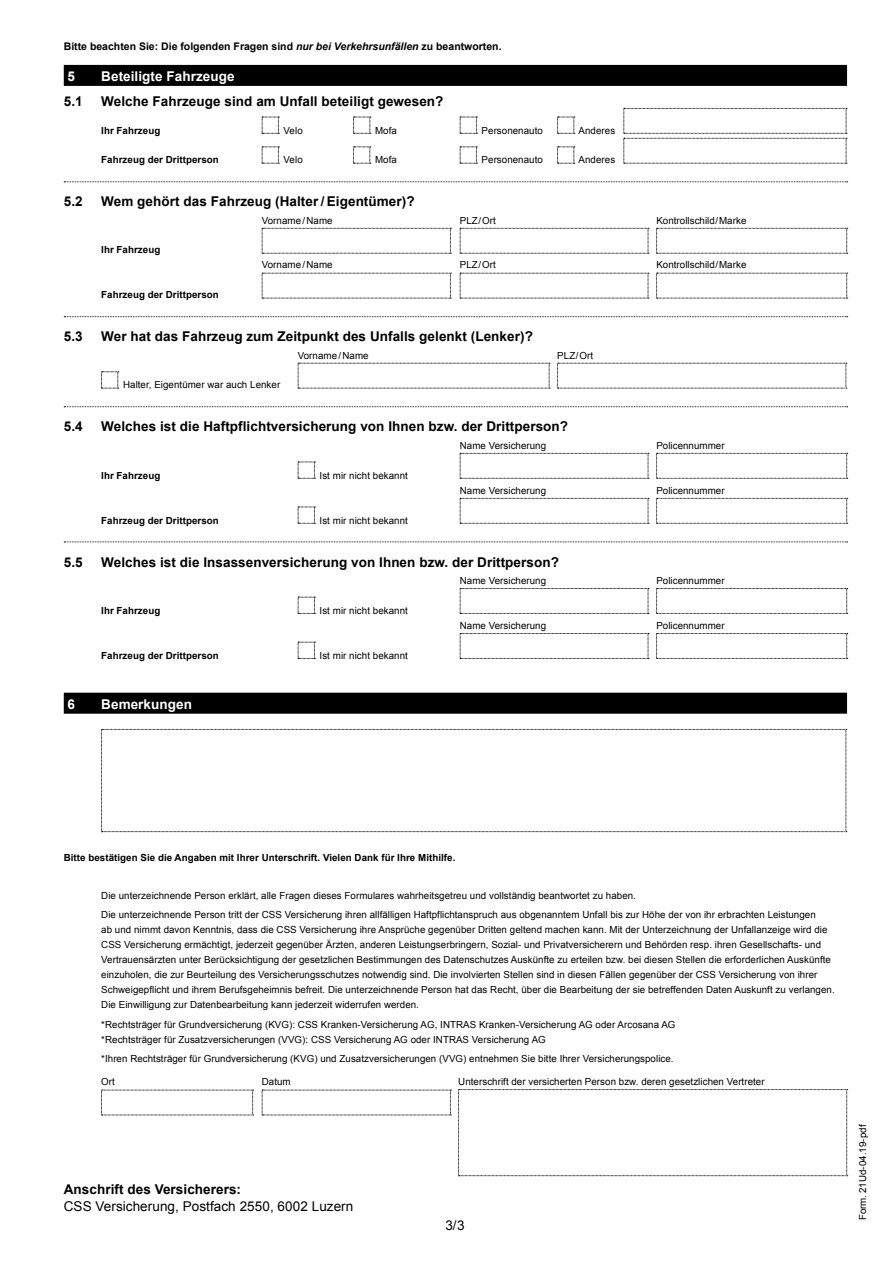
<style>
.page{position:relative;width:893px;height:1263px;background:#fff}
.page>*{position:absolute;margin:0;border:0;box-sizing:border-box;transform-origin:0 0}
.t1{font:700 13.5px "Arial";letter-spacing:.005em;color:#000}
.t2{font:13.5px "Arial";letter-spacing:.005em;color:#000}
.t3{font:700 13.5px "Arial";letter-spacing:.005em;color:#fff}
.t4{font:700 10.5px "Arial";color:#000}
.t5{font:9.75px/15px "Arial";letter-spacing:.005em;color:#000}
.t6{font:700 9.75px "Arial";letter-spacing:.005em;color:#000}
.s1{font-style:italic}
.s2{font-style:inherit}
</style>
<div class="page">
<div style="left:64px;top:65px;width:783px;height:21px;background:#000"></div>
<svg style="left:64px;top:181px;width:784px;height:1px"></svg>
<svg style="left:64px;top:316px;width:784px;height:1px"></svg>
<svg style="left:64px;top:406px;width:784px;height:1px"></svg>
<svg style="left:64px;top:541px;width:784px;height:1px"></svg>
<div style="left:64px;top:693px;width:783px;height:21px;background:#000"></div>
<svg style="left:262px;top:117px;width:17px;height:17px"></svg>
<svg style="left:353px;top:117px;width:18px;height:17px"></svg>
<svg style="left:460px;top:117px;width:17px;height:17px"></svg>
<svg style="left:557px;top:117px;width:18px;height:17px"></svg>
<svg style="left:262px;top:147px;width:17px;height:17px"></svg>
<svg style="left:353px;top:147px;width:18px;height:17px"></svg>
<svg style="left:460px;top:147px;width:17px;height:17px"></svg>
<svg style="left:557px;top:147px;width:18px;height:17px"></svg>
<svg style="left:624px;top:108px;width:223px;height:56px"></svg>
<svg style="left:262px;top:228px;width:189px;height:26px"></svg>
<svg style="left:460px;top:228px;width:189px;height:26px"></svg>
<svg style="left:656px;top:228px;width:192px;height:26px"></svg>
<svg style="left:262px;top:273px;width:189px;height:26px"></svg>
<svg style="left:460px;top:273px;width:189px;height:26px"></svg>
<svg style="left:656px;top:273px;width:192px;height:26px"></svg>
<svg style="left:101px;top:371px;width:18px;height:18px"></svg>
<svg style="left:298px;top:363px;width:252px;height:26px"></svg>
<svg style="left:557px;top:363px;width:290px;height:26px"></svg>
<svg style="left:298px;top:462px;width:17px;height:17px"></svg>
<svg style="left:460px;top:453px;width:189px;height:26px"></svg>
<svg style="left:656px;top:453px;width:192px;height:26px"></svg>
<svg style="left:298px;top:507px;width:17px;height:17px"></svg>
<svg style="left:460px;top:498px;width:189px;height:26px"></svg>
<svg style="left:656px;top:498px;width:192px;height:26px"></svg>
<svg style="left:298px;top:597px;width:17px;height:17px"></svg>
<svg style="left:460px;top:588px;width:189px;height:26px"></svg>
<svg style="left:656px;top:588px;width:192px;height:26px"></svg>
<svg style="left:298px;top:642px;width:17px;height:17px"></svg>
<svg style="left:460px;top:633px;width:189px;height:26px"></svg>
<svg style="left:656px;top:633px;width:192px;height:26px"></svg>
<svg style="left:101px;top:729px;width:746px;height:103px"></svg>
<svg style="left:101px;top:1090px;width:153px;height:26px"></svg>
<svg style="left:262px;top:1090px;width:189px;height:26px"></svg>
<svg style="left:458px;top:1089px;width:390px;height:87px"></svg>
<p class="t4" style="left:64px;top:39px;width:439px">Bitte beachten Sie: Die folgenden Fragen sind <span class="s1">nur bei Verkehrsunfällen</span> zu beantworten.</p>
<h1 class="t3" style="left:68px;top:67px;width:9px">5</h1>
<h1 class="t3" style="left:101px;top:67px;width:135px">Beteiligte Fahrzeuge</h1>
<h1 class="t1" style="left:64px;top:92px;width:20px">5.1</h1>
<h1 class="t1" style="left:101px;top:92px;width:344px">Welche Fahrzeuge sind am Unfall beteiligt gewesen?</h1>
<p class="t6" style="left:101px;top:124px;width:61px">Ihr Fahrzeug</p>
<p class="t5" style="left:284px;top:123px;width:21px">Velo</p>
<p class="t5" style="left:375px;top:123px;width:23px">Mofa</p>
<p class="t5" style="left:482px;top:123px;width:63px">Personenauto</p>
<p class="t5" style="left:579px;top:123px;width:38px">Anderes</p>
<p class="t6" style="left:101px;top:154px;width:119px">Fahrzeug der Drittperson</p>
<p class="t5" style="left:284px;top:153px;width:21px">Velo</p>
<p class="t5" style="left:375px;top:153px;width:23px">Mofa</p>
<p class="t5" style="left:482px;top:153px;width:63px">Personenauto</p>
<p class="t5" style="left:579px;top:153px;width:38px">Anderes</p>
<h1 class="t1" style="left:64px;top:193px;width:20px">5.2</h1>
<h1 class="t1" style="left:101px;top:193px;width:315px">Wem gehört das Fahrzeug (Halter / Eigentümer)?</h1>
<p class="t5" style="left:262px;top:213px;width:72px">Vorname/Name</p>
<p class="t5" style="left:460px;top:213px;width:37px">PLZ/Ort</p>
<p class="t5" style="left:656px;top:213px;width:92px">Kontrollschild/Marke</p>
<p class="t6" style="left:101px;top:244px;width:61px">Ihr Fahrzeug</p>
<p class="t5" style="left:262px;top:258px;width:72px">Vorname/Name</p>
<p class="t5" style="left:460px;top:258px;width:37px">PLZ/Ort</p>
<p class="t5" style="left:656px;top:258px;width:92px">Kontrollschild/Marke</p>
<p class="t6" style="left:101px;top:288px;width:119px">Fahrzeug der Drittperson</p>
<h1 class="t1" style="left:64px;top:328px;width:20px">5.3</h1>
<h1 class="t1" style="left:101px;top:328px;width:433px">Wer hat das Fahrzeug zum Zeitpunkt des Unfalls gelenkt (Lenker)?</h1>
<p class="t5" style="left:298px;top:348px;width:72px">Vorname/Name</p>
<p class="t5" style="left:557px;top:348px;width:37px">PLZ/Ort</p>
<p class="t5" style="left:123px;top:378px;width:159px">Halter, Eigentümer war auch Lenker</p>
<h1 class="t1" style="left:64px;top:418px;width:20px">5.4</h1>
<h1 class="t1" style="left:101px;top:418px;width:468px">Welches ist die Haftpflichtversicherung von Ihnen bzw. der Drittperson?</h1>
<p class="t5" style="left:460px;top:438px;width:88px">Name Versicherung</p>
<p class="t5" style="left:656px;top:438px;width:70px">Policennummer</p>
<p class="t6" style="left:101px;top:469px;width:61px">Ihr Fahrzeug</p>
<p class="t5" style="left:320px;top:468px;width:90px">Ist mir nicht bekannt</p>
<p class="t5" style="left:460px;top:483px;width:88px">Name Versicherung</p>
<p class="t5" style="left:656px;top:483px;width:70px">Policennummer</p>
<p class="t6" style="left:101px;top:514px;width:119px">Fahrzeug der Drittperson</p>
<p class="t5" style="left:320px;top:513px;width:90px">Ist mir nicht bekannt</p>
<h1 class="t1" style="left:64px;top:553px;width:20px">5.5</h1>
<h1 class="t1" style="left:101px;top:553px;width:459px">Welches ist die Insassenversicherung von Ihnen bzw. der Drittperson?</h1>
<p class="t5" style="left:460px;top:573px;width:88px">Name Versicherung</p>
<p class="t5" style="left:656px;top:573px;width:70px">Policennummer</p>
<p class="t6" style="left:101px;top:604px;width:61px">Ihr Fahrzeug</p>
<p class="t5" style="left:320px;top:603px;width:90px">Ist mir nicht bekannt</p>
<p class="t5" style="left:460px;top:618px;width:88px">Name Versicherung</p>
<p class="t5" style="left:656px;top:618px;width:70px">Policennummer</p>
<p class="t6" style="left:101px;top:649px;width:119px">Fahrzeug der Drittperson</p>
<p class="t5" style="left:320px;top:648px;width:90px">Ist mir nicht bekannt</p>
<h1 class="t3" style="left:68px;top:695px;width:9px">6</h1>
<h1 class="t3" style="left:101px;top:695px;width:92px">Bemerkungen</h1>
<p class="t6" style="left:64px;top:851px;width:393px">Bitte bestätigen Sie die Angaben mit Ihrer Unterschrift. Vielen Dank für Ihre Mithilfe.</p>
<p class="t5" style="left:101px;top:886px;width:716px;line-height:19.2px">Die unterzeichnende Person erklärt, alle Fragen dieses Formulares wahrheitsgetreu und vollständig beantwortet zu haben.<br>Die unterzeichnende Person tritt der CSS Versicherung ihren allfälligen Haftpflichtanspruch aus obgenanntem Unfall bis zur Höhe der von ihr erbrachten Leistungen</p>
<p class="t5" style="left:101px;top:922px;width:735px">ab und nimmt davon Kenntnis, dass die CSS Versicherung ihre Ansprüche gegenüber Dritten geltend machen kann. Mit der Unterzeichnung der Unfallanzeige wird die CSS Versicherung ermächtigt, jederzeit gegenüber Ärzten, anderen Leistungserbringern, Sozial- und Privatversicherern und Behörden resp. ihren Gesellschafts- und Vertrauensärzten unter Berücksichtigung der gesetzlichen Bestimmungen des Datenschutzes Auskünfte zu erteilen bzw. bei diesen Stellen die erforderlichen Auskünfte einzuholen, die zur Beurteilung des Versicherungsschutzes notwendig sind. Die involvierten Stellen sind in diesen Fällen gegenüber der CSS Versicherung von ihrer Schweigepflicht und ihrem Berufsgeheimnis befreit. Die unterzeichnende Person hat das Recht, über die Bearbeitung der sie betreffenden Daten Auskunft zu verlangen.<br>Die Einwilligung zur Datenbearbeitung kann jederzeit widerrufen werden.</p>
<p class="t5" style="left:101px;top:1017px;width:576px">*Rechtsträger für Grundversicherung (KVG): CSS Kranken-Versicherung AG, INTRAS Kranken-Versicherung AG oder Arcosana AG *Rechtsträger für Zusatzversicherungen (VVG): CSS Versicherung AG oder INTRAS Versicherung AG</p>
<p class="t5" style="left:101px;top:1051px;width:574px">*Ihren Rechtsträger für Grundversicherung (KVG) und Zusatzversicherungen (VVG) entnehmen Sie bitte Ihrer Versicherungspolice.</p>
<p class="t5" style="left:101px;top:1074px;width:15px">Ort</p>
<p class="t5" style="left:262px;top:1074px;width:30px">Datum</p>
<p class="t5" style="left:458px;top:1074px;width:308px">Unterschrift der versicherten Person bzw. deren gesetzlichen Vertreter</p>
<h1 class="t1" style="left:64px;top:1180px;width:179px">Anschrift des Versicherers:</h1>
<h1 class="t2" style="left:64px;top:1197px;width:291px">CSS Versicherung, Postfach 2550, 6002 Luzern</h1>
<h1 class="t2" style="left:445px;top:1217px;width:21px">3/3</h1>
<p class="t5" style="left:855px;top:1220px;width:98px;rotate:-90deg">Form. 21Ud-04.19-<span class="s2">pdf</span></p>
</div>
